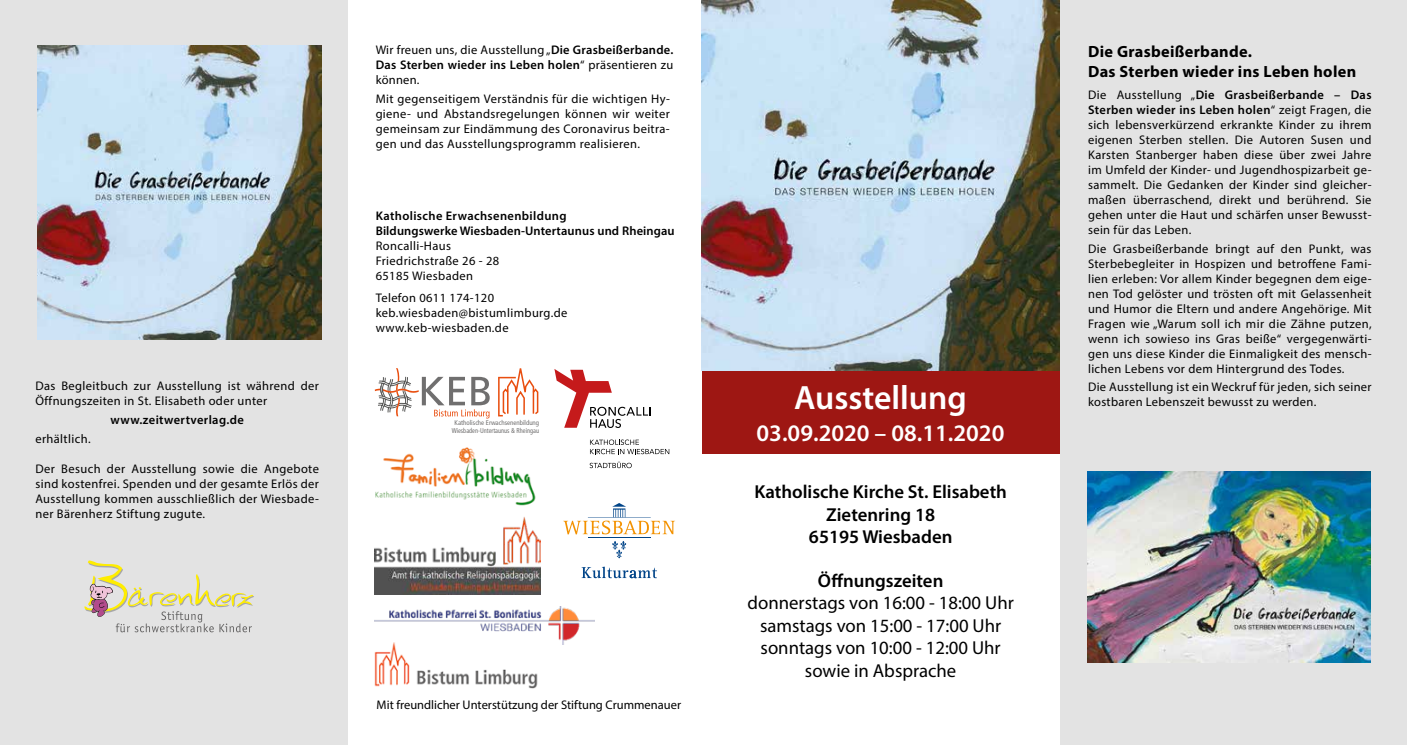
<style>
.page{position:relative;width:1407px;height:745px;background:#fff}
.page>*{position:absolute;margin:0;border:0;box-sizing:border-box;transform-origin:0 0}
.t1{font:600 33.75px "Myriad Pro";color:#fff}
.t2{font:600 23.75px "Myriad Pro";color:#fff}
.t3{font:18.75px/22.5px "Myriad Pro";color:#000;text-align:center}
.t4{font:600 18.75px/22.5px "Myriad Pro";color:#000;text-align:center}
.t5{font:700 16.25px/19.5px "Myriad Pro";letter-spacing:.02em;color:#000}
.t6{font:12.5px/15px "Myriad Pro";letter-spacing:.03em;color:#000;text-align:justify}
.t7{font:600 12.5px/15px "Myriad Pro";letter-spacing:.025em;color:#000}
.t8{font:12.5px "Myriad Pro";color:#000}
.t9{font:condensed 6.88px "Frutiger";color:#706f6f;scale:.91 1}
.t10{font:condensed 6.75px "Frutiger";color:#706f6f}
.s1{font-weight:600}
</style>
<div class="page">
<div style="left:0;top:0;width:347px;height:744px;background:#e3e3e3"></div>
<div style="left:1059px;top:0;width:348px;height:744px;background:#e3e3e3"></div>
<div style="left:702px;top:370px;width:357px;height:84px;background:#9e1713"></div>
<img style="left:702px;top:0;width:357px;height:370px">
<img style="left:375px;top:516px;width:166px;height:78px">
<img style="left:375px;top:606px;width:220px;height:37px">
<img style="left:375px;top:447px;width:161px;height:59px">
<svg style="left:554px;top:369px;width:97px;height:58px"></svg>
<svg style="left:590px;top:439px;width:79px;height:15px"></svg>
<svg style="left:589px;top:461px;width:43px;height:7px"></svg>
<svg style="left:498px;top:368px;width:40px;height:48px"></svg>
<svg style="left:375px;top:368px;width:115px;height:50px"></svg>
<img style="left:374px;top:641px;width:168px;height:46px">
<img style="left:38px;top:45px;width:283px;height:294px">
<svg style="left:84px;top:560px;width:170px;height:72px"></svg>
<img style="left:1087px;top:471px;width:284px;height:191px">
<hr style="left:588px;top:537px;width:63px;height:1px;background:#048">
<svg style="left:563px;top:503px;width:112px;height:31px"></svg>
<svg style="left:612px;top:541px;width:14px;height:17px"></svg>
<svg style="left:581px;top:566px;width:76px;height:12px"></svg>
<p class="t6" style="left:35px;top:378px;width:285px">Das Begleitbuch zur Ausstellung ist während der<br>Öffnungszeiten in St. Elisabeth oder unter</p>
<p class="t7" style="left:111px;top:411px;width:135px">www.zeitwertverlag.de</p>
<p class="t6" style="left:35px;top:430px;width:57px">erhältlich.</p>
<p class="t6" style="left:35px;top:460px;width:285px">Der Besuch der Ausstellung sowie die Angebote sind kostenfrei. Spenden und der gesamte Erlös der Ausstellung kommen ausschließlich der Wiesbade&shy;ner Bärenherz Stiftung zugute.</p>
<p class="t6" style="left:376px;top:42px;width:299px">Wir freuen uns, die Ausstellung „<span class="s1">Die Grasbeißerbande.<br>Das Sterben wieder ins Leben holen</span>“ präsentieren zu können.</p>
<p class="t6" style="left:376px;top:91px;width:296px">Mit gegenseitigem Verständnis für die wichtigen Hy&shy;giene- und Abstandsregelungen können wir weiter gemeinsam zur Eindämmung des Coronavirus beitra&shy;gen und das Ausstellungsprogramm realisieren.</p>
<p class="t7" style="left:376px;top:208px;width:300px">Katholische Erwachsenenbildung<br>Bildungswerke Wiesbaden-Untertaunus und Rheingau</p>
<p class="t6" style="left:376px;top:238px;width:125px;text-align:left">Roncalli-Haus<br>Friedrichstraße 26 - 28<br>65185 Wiesbaden</p>
<p class="t6" style="left:376px;top:290px;width:193px;text-align:left">Telefon 0611 174-120 keb.wiesbaden@bistumlimburg.de www.keb-wiesbaden.de</p>
<p class="t10" style="left:454px;top:418px;width:86px">Katholische Erwachsenenbildung</p>
<p class="t9" style="left:452px;top:426px;width:98px">Wiesbaden-Untertaunus &amp; Rheingau</p>
<p class="t8" style="left:376px;top:697px;width:306px">Mit freundlicher Unterstützung der Stiftung Crummenauer</p>
<h1 class="t1" style="left:794px;top:376px;width:174px">Ausstellung</h1>
<h2 class="t2" style="left:756px;top:417px;width:249px">03.09.2020 – 08.11.2020</h2>
<h3 class="t4" style="left:754px;top:479px;width:254px">Katholische Kirche St. Elisabeth<br>Zietenring 18<br>65195 Wiesbaden</h3>
<h3 class="t4" style="left:818px;top:568px;width:127px">Öffnungszeiten</h3>
<h3 class="t3" style="left:747px;top:591px;width:268px">donnerstags von 16:00 - 18:00 Uhr samstags von 15:00 - 17:00 Uhr sonntags von 10:00 - 12:00 Uhr sowie in Absprache</h3>
<h3 class="t5" style="left:1088px;top:41px;width:270px">Die Grasbeißerbande.<br>Das Sterben wieder ins Leben holen</h3>
<p class="t6" style="left:1088px;top:87px;width:285px">Die Ausstellung „<span class="s1">Die Grasbeißerbande – Das Sterben wieder ins Leben holen</span>“ zeigt Fragen, die sich lebensverkürzend erkrankte Kinder zu ihrem eigenen Sterben stellen. Die Autoren Susen und Karsten Stanberger haben diese über zwei Jahre im Umfeld der Kinder- und Jugendhospizarbeit ge&shy;sammelt. Die Gedanken der Kinder sind gleicher&shy;maßen überraschend, direkt und berührend. Sie gehen unter die Haut und schärfen unser Bewusst&shy;sein für das Leben.</p>
<p class="t6" style="left:1088px;top:240px;width:285px">Die Grasbeißerbande bringt auf den Punkt, was Sterbebegleiter in Hospizen und betroffene Fami&shy;lien erleben: Vor allem Kinder begegnen dem eige&shy;nen Tod gelöster und trösten oft mit Gelassenheit und Humor die Eltern und andere Angehörige. Mit Fragen wie „Warum soll ich mir die Zähne putzen, wenn ich sowieso ins Gras beiße“ vergegenwärti&shy;gen uns diese Kinder die Einmaligkeit des mensch&shy;lichen Lebens vor dem Hintergrund des Todes.</p>
<p class="t6" style="left:1088px;top:379px;width:285px">Die Ausstellung ist ein Weckruf für jeden, sich seiner kostbaren Lebenszeit bewusst zu werden.</p>
</div>
